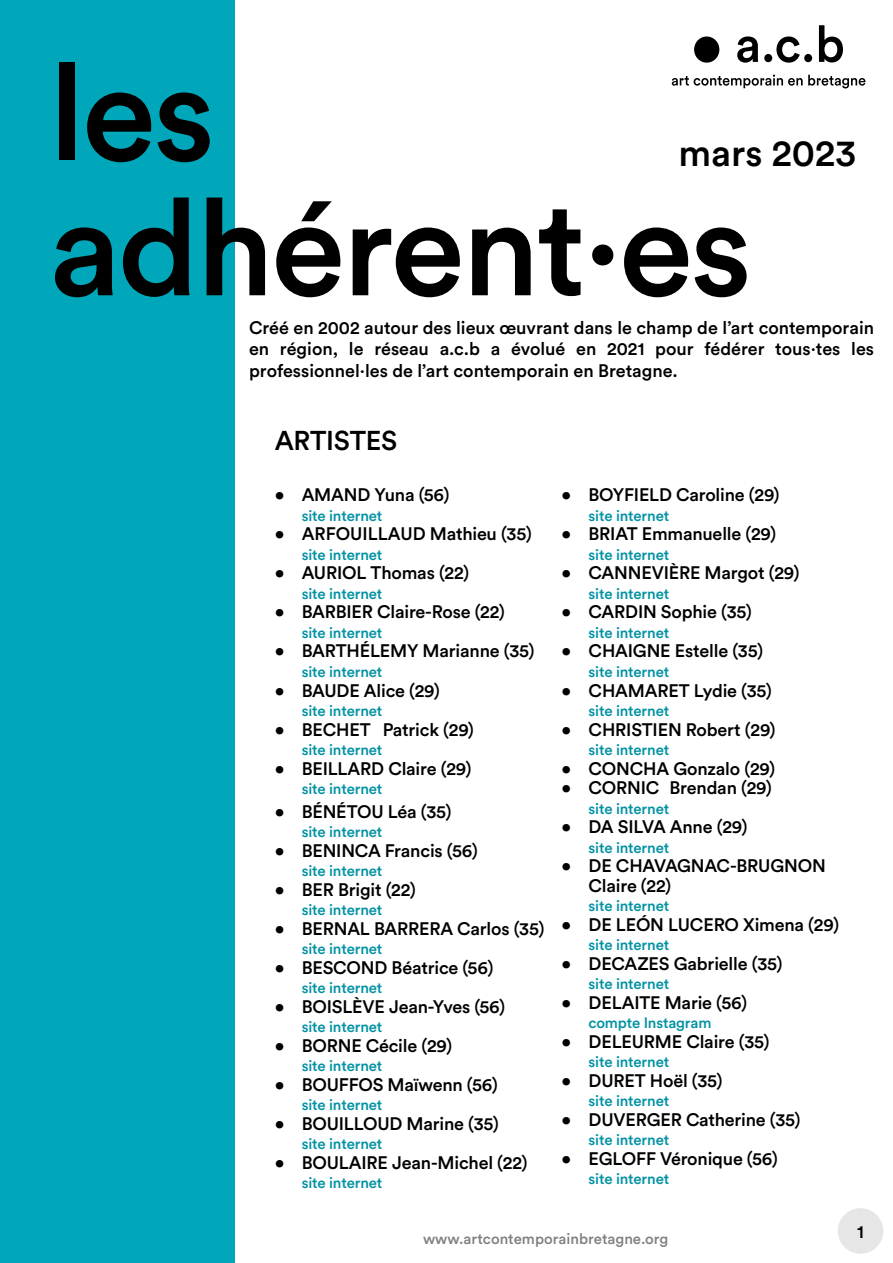
<style>
.page{position:relative;width:893px;height:1263px;background:#fff}
.page>*{position:absolute;margin:0;border:0;box-sizing:border-box;transform-origin:0 0}
.t1{font:500 135px/135px "Circular Std";letter-spacing:-.02em;color:#000}
.t2{font:500 37.5px "Circular Std";color:#000}
.t3{font:500 27px "Circular Std";letter-spacing:-.01em;color:#000}
.t4{font:500 18px/21.6px "Circular Std";letter-spacing:-.01em;color:#000;text-align:justify}
.t5{font:500 15px "Circular Std";letter-spacing:-.01em;color:#0092a3}
.t6{font:500 15px "Circular Std";color:#000}
</style>
<div class="page">
<div style="left:838px;top:1209px;width:45px;height:44px;background:#e6e6e6;border-radius:50%"></div>
<div style="left:838px;top:1208px;width:45px;height:46px;border:2px solid #000;border-radius:50%"></div>
<div style="left:0;top:0;width:234px;height:1263px;background:#00a6ba"></div>
<div style="left:694px;top:36px;width:25px;height:27px;background:#000;border-radius:50%"></div>
<svg style="left:764px;top:25px;width:79px;height:38px"></svg>
<svg style="left:737px;top:36px;width:21px;height:27px"></svg>
<svg style="left:672px;top:75px;width:193px;height:13px"></svg>
<h1 class="t1" style="left:49px;top:43px;width:705px">les adhérent·es</h1>
<p class="t4" style="left:249px;top:316px;width:627px">Créé en 2002 autour des lieux œuvrant dans le champ de l’art contemporain en région, le réseau a.c.b a évolué en 2021 pour fédérer tous·tes les professionnel·les de l’art contemporain en Bretagne.</p>
<h2 class="t2" style="left:678px;top:130px;width:179px">mars 2023</h2>
<h3 class="t3" style="left:275px;top:424px;width:124px">ARTISTES</h3>
<p class="t4" style="left:275px;top:484px;width:176px">• AMAND Yuna (56)</p>
<p class="t5" style="left:302px;top:506px;width:82px">site internet</p>
<p class="t4" style="left:275px;top:523px;width:258px">• ArFouillaud Mathieu (35)</p>
<p class="t5" style="left:302px;top:545px;width:82px">site internet</p>
<p class="t4" style="left:275px;top:562px;width:51px">• AURIOL</p>
<p class="t4" style="left:371px;top:562px;width:100px">Thomas (22)</p>
<p class="t5" style="left:302px;top:584px;width:82px">site internet</p>
<p class="t4" style="left:275px;top:601px;width:232px">• BARBI ER Claire-Rose (22)</p>
<p class="t5" style="left:302px;top:623px;width:82px">site internet</p>
<p class="t4" style="left:275px;top:640px;width:261px">• BARTHÉLEMY Marianne (35)</p>
<p class="t5" style="left:302px;top:662px;width:82px">site internet</p>
<p class="t4" style="left:275px;top:679px;width:167px">• BAUDE Alice (29)</p>
<p class="t5" style="left:302px;top:701px;width:82px">site internet</p>
<p class="t4" style="left:275px;top:718px;width:201px">• BECHET Patrick (29)</p>
<p class="t5" style="left:302px;top:740px;width:82px">site internet</p>
<p class="t4" style="left:275px;top:757px;width:198px">• BEILLARD Claire (29)</p>
<p class="t5" style="left:302px;top:779px;width:82px">site internet</p>
<p class="t4" style="left:275px;top:800px;width:178px">• BÉNÉTOU Léa (35)</p>
<p class="t5" style="left:302px;top:822px;width:82px">site internet</p>
<p class="t4" style="left:275px;top:839px;width:205px">• BENI NCA Francis (56)</p>
<p class="t5" style="left:302px;top:861px;width:82px">site internet</p>
<p class="t4" style="left:275px;top:878px;width:143px">• BER Brigit (22)</p>
<p class="t5" style="left:302px;top:900px;width:82px">site internet</p>
<p class="t4" style="left:275px;top:917px;width:271px">• BERNAL BARR ERA Carlos (35)</p>
<p class="t5" style="left:302px;top:939px;width:82px">site internet</p>
<p class="t4" style="left:275px;top:956px;width:220px">• BESCOND Béatrice (56)</p>
<p class="t5" style="left:302px;top:978px;width:82px">site internet</p>
<p class="t4" style="left:275px;top:995px;width:232px">• BOI SLÈVE Jean-Yves (56)</p>
<p class="t5" style="left:302px;top:1017px;width:82px">site internet</p>
<p class="t4" style="left:275px;top:1034px;width:179px">• BOR NE Cécile (29)</p>
<p class="t5" style="left:302px;top:1056px;width:82px">site internet</p>
<p class="t4" style="left:275px;top:1073px;width:225px">• BOU FFOS Maïwenn (56)</p>
<p class="t5" style="left:302px;top:1095px;width:82px">site internet</p>
<p class="t4" style="left:275px;top:1112px;width:50px">• BOUILLOU</p>
<p class="t4" style="left:389px;top:1112px;width:111px">D Marine (35)</p>
<p class="t5" style="left:302px;top:1134px;width:82px">site internet</p>
<p class="t4" style="left:275px;top:1151px;width:51px">• BOUL</p>
<p class="t4" style="left:349px;top:1151px;width:180px">AIRE Jean-Michel (22)</p>
<p class="t5" style="left:302px;top:1173px;width:82px">site internet</p>
<p class="t4" style="left:562px;top:484px;width:220px">• BOYFI ELD Caroline (29)</p>
<p class="t5" style="left:589px;top:506px;width:82px">site internet</p>
<p class="t4" style="left:562px;top:523px;width:216px">• BRIAT Emmanuelle (29)</p>
<p class="t5" style="left:589px;top:545px;width:82px">site internet</p>
<p class="t4" style="left:562px;top:562px;width:239px">• CANNEVI ÈRE Margot (29)</p>
<p class="t5" style="left:589px;top:584px;width:82px">site internet</p>
<p class="t4" style="left:562px;top:601px;width:192px">• CARDI N Sophie (35)</p>
<p class="t5" style="left:589px;top:623px;width:82px">site internet</p>
<p class="t4" style="left:562px;top:640px;width:203px">• CHAI GNE Estelle (35)</p>
<p class="t5" style="left:589px;top:662px;width:82px">site internet</p>
<p class="t4" style="left:562px;top:679px;width:212px">• CHAMARET Lydie (35)</p>
<p class="t5" style="left:589px;top:701px;width:82px">site internet</p>
<p class="t4" style="left:562px;top:718px;width:216px">• CHRISTI EN Robert (29)</p>
<p class="t5" style="left:589px;top:740px;width:82px">site internet</p>
<p class="t4" style="left:562px;top:757px;width:215px">• CONCHA Gonzalo (29)</p>
<p class="t4" style="left:562px;top:776px;width:212px">• CORNIC Brendan (29)</p>
<p class="t5" style="left:589px;top:799px;width:82px">site internet</p>
<p class="t4" style="left:562px;top:815px;width:187px">• DA SILVA Anne (29)</p>
<p class="t5" style="left:589px;top:838px;width:82px">site internet</p>
<p class="t4" style="left:589px;top:855px;width:239px;line-height:19.5px;text-indent:-27px">• DE CHAVAGNAC-BRUGNON<br>Claire (22)</p>
<p class="t5" style="left:589px;top:896px;width:82px">site internet</p>
<p class="t4" style="left:562px;top:913px;width:279px">• DE LEÓN LUCERO Ximena (29)</p>
<p class="t5" style="left:589px;top:935px;width:82px">site internet</p>
<p class="t4" style="left:562px;top:952px;width:222px">• DECAZES Gabrielle (35)</p>
<p class="t5" style="left:589px;top:974px;width:82px">site internet</p>
<p class="t4" style="left:562px;top:991px;width:187px">• DELAITE Marie (56)</p>
<p class="t5" style="left:589px;top:1013px;width:124px">compte I nstagram</p>
<p class="t4" style="left:562px;top:1030px;width:209px">• DELEURME Claire (35)</p>
<p class="t5" style="left:589px;top:1052px;width:82px">site internet</p>
<p class="t4" style="left:562px;top:1069px;width:163px">• DUR ET Hoël (35)</p>
<p class="t5" style="left:589px;top:1091px;width:82px">site internet</p>
<p class="t4" style="left:562px;top:1108px;width:241px">• DUVERGER Catherine (35)</p>
<p class="t5" style="left:589px;top:1130px;width:82px">site internet</p>
<p class="t4" style="left:562px;top:1147px;width:218px">• EGLOFF Véronique (56)</p>
<p class="t5" style="left:589px;top:1169px;width:82px">site internet</p>
<p class="t6" style="left:423px;top:1230px;width:247px">www.artcontemporainbretagne.org</p>
<p class="t4" style="left:857px;top:1221px;width:8px">1</p>
</div>
